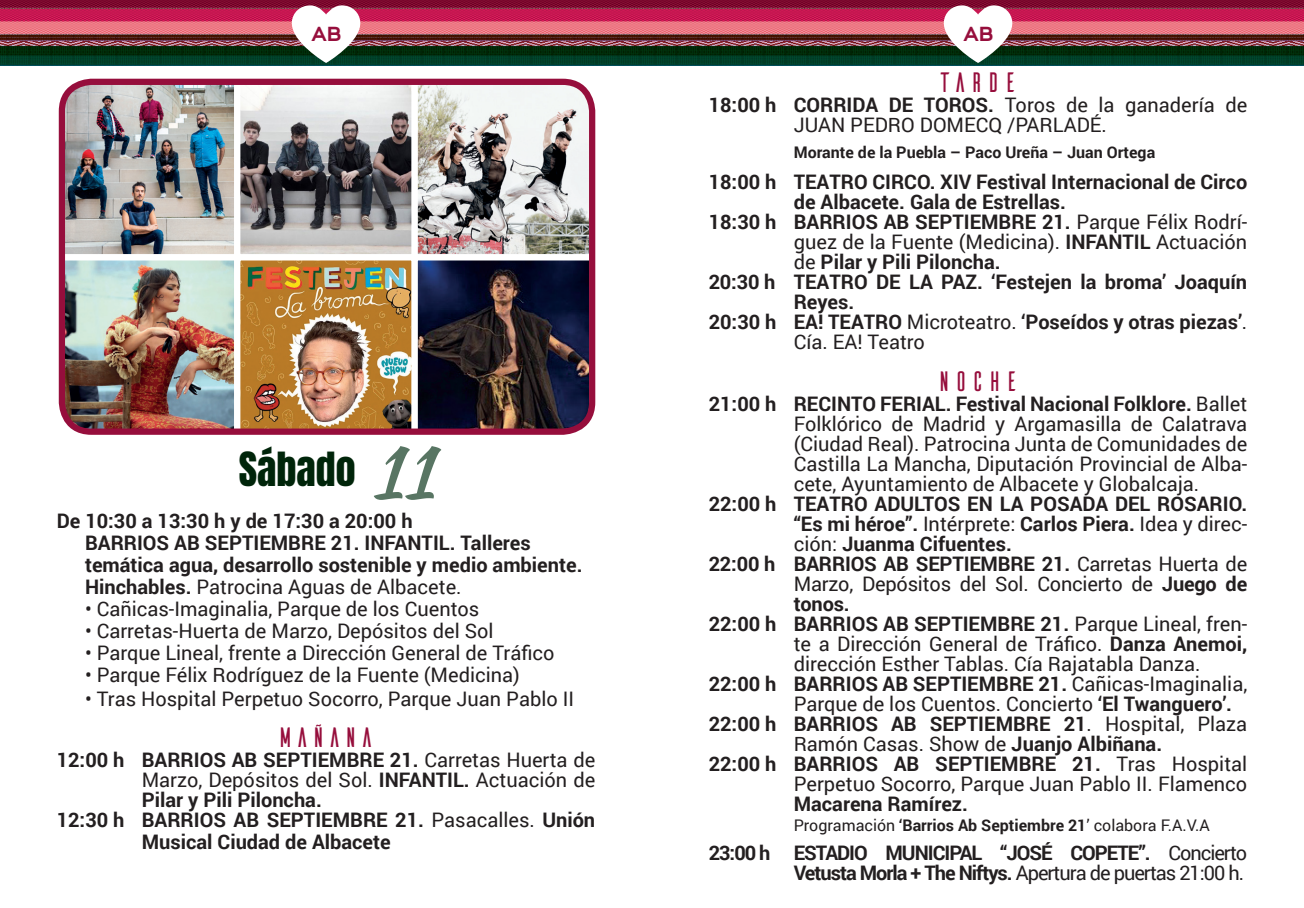
<style>
.page{position:relative;width:1304px;height:908px;background:#fff}
.page>*{position:absolute;margin:0;border:0;box-sizing:border-box;transform-origin:0 0}
.t1{font:70px "Kaushan Script";color:#587563}
.t2{font:40px "Anton";color:#00250a}
.mañana_atrde_noche{font:28px "Ailerons";color:#960e3c}
.t3{font:700 20.2px "Bronova";color:#960e3c}
.programacion{font:20px/20px "Roboto";color:#231f20;text-align:justify}
.programacion-2{font:700 20px/20px "Roboto";color:#231f20}
.programacion-3{font:700 20px/20px "Roboto";letter-spacing:-.05em;color:#231f20;text-align:right}
.programacion-4{font:16px "Roboto";color:#231f20}
.programacion-5{font:700 16px "Roboto";color:#231f20}
.s1{font-weight:400}
.s2{font-weight:700}
</style>
<div class="page">
<img style="left:0;top:0;width:1304px;height:65px">
<svg style="left:292px;top:5px;width:68px;height:58px"></svg>
<svg style="left:944px;top:5px;width:68px;height:58px"></svg>
<img style="left:244px;top:86px;width:164px;height:341px">
<img style="left:58px;top:78px;width:186px;height:357px">
<div style="left:234px;top:77px;width:184px;height:183px;border:6px solid #fff"></div>
<div style="left:234px;top:254px;width:184px;height:184px;border:6px solid #fff"></div>
<img style="left:408px;top:77px;width:188px;height:361px">
<div style="left:59px;top:79px;width:536px;height:355px;border:6px solid #960e3c;border-radius:30px"></div>
<p class="t3" style="left:311px;top:22px;width:32px">AB</p>
<p class="t3" style="left:963px;top:22px;width:32px">AB</p>
<p class="t2" style="left:239px;top:448px;width:118px">Sábado</p>
<p class="t1" style="left:371px;top:421px;width:64px">11</p>
<p class="programacion-2" style="left:85px;top:508px;width:499px;line-height:22px;text-indent:-28px">De 10:30 a 13:30 h y de 17:30 a 20:00 h<br>BARRIOS AB SEPTIEMBRE 21. INFANTIL. Talleres temática agua, desarrollo sostenible y medio ambiente.<br>Hinchables. <span class="s1">Patrocina Aguas de Albacete.</span></p>
<p class="programacion" style="left:85px;top:597px;width:396px">• Cañicas-Imaginalia, Parque de los Cuentos</p>
<p class="programacion" style="left:85px;top:619px;width:410px">• Carretas-Huerta de Marzo, Depósitos del Sol</p>
<p class="programacion" style="left:85px;top:641px;width:471px">• Parque Lineal, frente a Dirección General de Tráfico</p>
<p class="programacion" style="left:85px;top:663px;width:436px">• Parque Félix Rodríguez de la Fuente (Medicina)</p>
<p class="programacion" style="left:85px;top:687px;width:490px">• Tras Hospital Perpetuo Socorro, Parque Juan Pablo II</p>
<p class="mañana_atrde_noche" style="left:277px;top:724px;width:99px">MAÑANA</p>
<p class="programacion-2" style="left:142px;top:749px;width:455px;text-align:justify;text-indent:-85px">12:00 h BARRIOS AB SEPTIEMBRE 21. <span class="s1">Carretas Huerta de Marzo, Depósitos del Sol.</span> INFANTIL. <span class="s1">Actuación de </span>Pilar y Pili Piloncha.</p>
<p class="programacion-2" style="left:142px;top:808px;width:455px;line-height:21.6px;text-indent:-85px">12:30 h BARRIOS AB SEPTIEMBRE 21. <span class="s1">Pasacalles.</span> Unión<br>Musical Ciudad de Albacete</p>
<p class="mañana_atrde_noche" style="left:937px;top:69px;width:83px">TARDE</p>
<p class="programacion" style="left:794px;top:94px;width:455px;text-indent:-85px"><span class="s2">18:00 h CORRIDA DE TOROS.</span> Toros de la ganadería de<br>JUAN PEDRO DOMECQ /PARLADÉ.</p>
<p class="programacion-5" style="left:794px;top:141px;width:363px">Morante de la Puebla – Paco Ureña – Juan Ortega</p>
<p class="programacion-2" style="left:794px;top:171px;width:455px;text-indent:-85px">18:00 h TEATRO CIRCO. XIV Festival Internacional de Circo de Albacete. Gala de Estrellas.</p>
<p class="programacion-2" style="left:794px;top:211px;width:455px;text-align:justify;text-indent:-85px">18:30 h BARRIOS AB SEPTIEMBRE 21. <span class="s1">Parque Félix Rodrí&shy;guez de la Fuente (Medicina).</span> INFANTIL <span class="s1">Actuación de</span> Pilar y Pili Piloncha.</p>
<p class="programacion-2" style="left:794px;top:271px;width:455px;text-indent:-85px">20:30 h TEATRO DE LA PAZ. ‘Festejen la broma’ Joaquín<br>Reyes.</p>
<p class="programacion-2" style="left:794px;top:311px;width:455px;text-indent:-85px">20:30 h EA! TEATRO <span class="s1">Microteatro.</span> ‘Poseídos y otras piezas’<span class="s1">.<br>Cía. EA! Teatro</span></p>
<p class="mañana_atrde_noche" style="left:936px;top:367px;width:85px">NOCHE</p>
<p class="programacion" style="left:794px;top:393px;width:455px;text-indent:-85px"><span class="s2">21:00 h RECINTO FERIAL. Festival Nacional Folklore.</span> Ballet Folklórico de Madrid y Argamasilla de Calatrava (Ciudad Real). Patrocina Junta de Comunidades de Castilla La Mancha, Diputación Provincial de Alba&shy;cete, Ayuntamiento de Albacete y Globalcaja.</p>
<p class="programacion-2" style="left:794px;top:493px;width:455px;text-align:justify;text-indent:-85px">22:00 h TEATRO ADULTOS EN LA POSADA DEL ROSARIO. “Es mi héroe”. <span class="s1">Intérprete:</span> Carlos Piera. <span class="s1">Idea y direc&shy;ción:</span> Juanma Cifuentes.</p>
<p class="programacion" style="left:794px;top:553px;width:455px;text-indent:-85px"><span class="s2">22:00 h BARRIOS AB SEPTIEMBRE 21.</span> Carretas Huerta de Marzo, Depósitos del Sol. Concierto de <span class="s2">Juego de tonos.</span></p>
<p class="programacion" style="left:794px;top:613px;width:455px;text-indent:-85px"><span class="s2">22:00 h BARRIOS AB SEPTIEMBRE 21.</span> Parque Lineal, fren&shy;te a Dirección General de Tráfico. <span class="s2">Danza Anemoi, </span>dirección Esther Tablas. Cía Rajatabla Danza.</p>
<p class="programacion" style="left:794px;top:673px;width:455px;text-indent:-85px"><span class="s2">22:00 h BARRIOS AB SEPTIEMBRE 21.</span> Cañicas-Imaginalia,<br>Parque de los Cuentos. Concierto <span class="s2">‘El Twanguero’.</span></p>
<p class="programacion-2" style="left:709px;top:713px;width:540px;text-align:center">22:00 h BARRIOS AB SEPTIEMBRE 21<span class="s1">. Hospital, Plaza<br>Ramón Casas. Show de</span> Juanjo Albiñana.</p>
<p class="programacion" style="left:794px;top:753px;width:455px;text-indent:-85px"><span class="s2">22:00 h BARRIOS AB SEPTIEMBRE 21.</span> Tras Hospital Perpetuo Socorro, Parque Juan Pablo II. Flamenco <span class="s2">Macarena Ramírez.</span></p>
<p class="programacion-4" style="left:794px;top:813px;width:418px">Programación <span class="s2">‘Barrios Ab Septiembre 21</span>’ colabora F.A.V.A</p>
<p class="programacion-3" style="left:709px;top:841px;width:540px">23:00 h ESTADIO MUNICIPAL “JOSÉ COPETE”. <span class="s1">Concierto<br></span>Vetusta Morla + The Niftys. <span class="s1">Apertura de puertas 21:00 h.</span></p>
</div>
